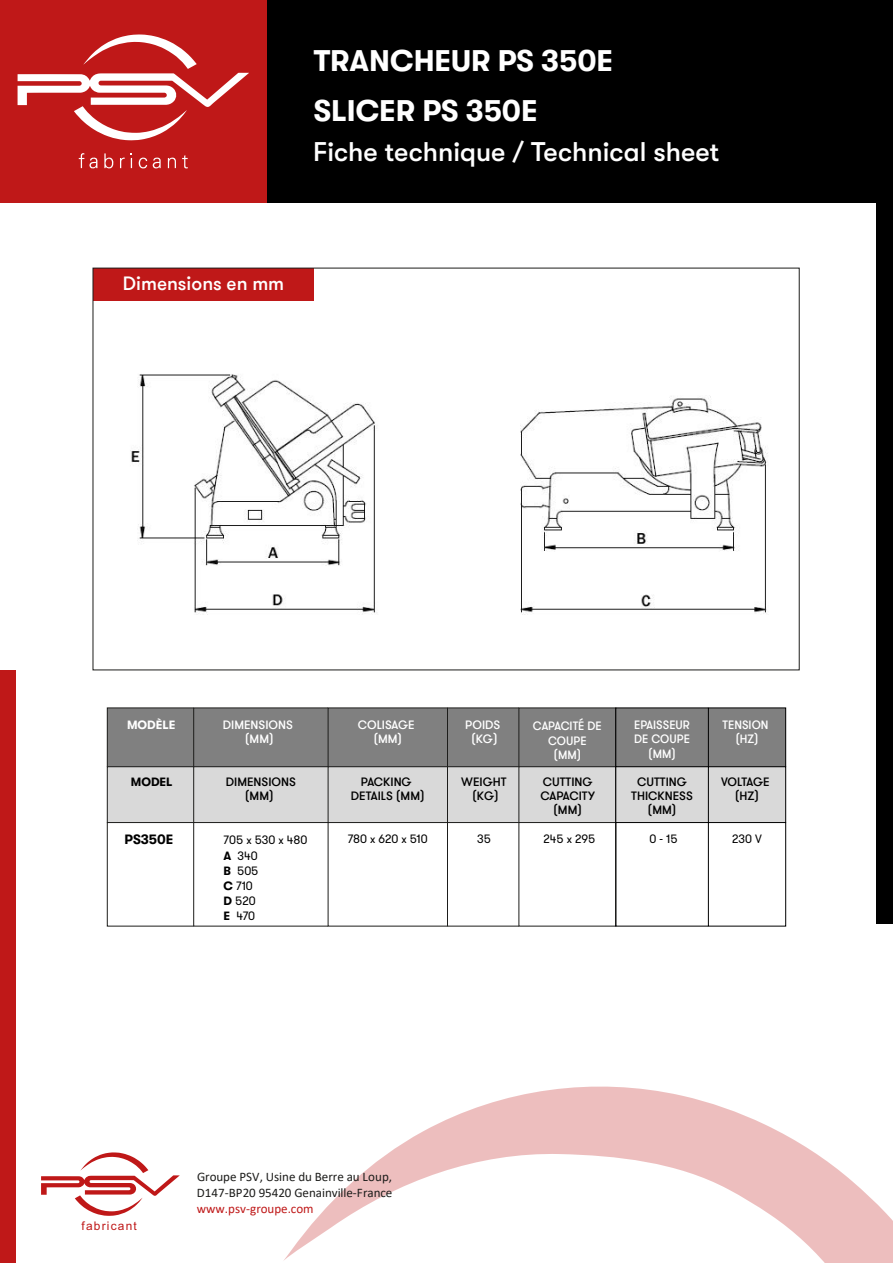
<style>
.page{position:relative;width:893px;height:1263px;background:#fff}
.page>*{position:absolute;margin:0;border:0;box-sizing:border-box;transform-origin:0 0}
.t1{font:700 29.85px/50.2px "GT Walsheim";color:#fff}
.t2{font:500 27px "GT Walsheim Pro";color:#fff}
.t3{font:500 19.05px "GT Walsheim Pro";color:#fff}
.t4{font:700 13.5px "GT Walsheim";color:#000}
.t5{font:13.05px/15.8px "Calibri";letter-spacing:-.005em;color:#1d1d1b}
.t6{font:13.05px "Calibri";color:#bf1818}
.t7{font:500 12px/14.1px "GT Walsheim Pro";color:#000;text-align:center}
.t8{font:12px/15.1px "GT Walsheim Pro";color:#000}
.t9{font:500 12px/14.7px "GT Walsheim Pro";color:#fff;text-align:center;scale:.96 1}
.t10{font:500 12px/14.1px "GT Walsheim Pro";color:#fff;text-align:center}
.t11{font:500 12px/14.1px "GT Walsheim Pro";letter-spacing:-.025em;color:#000;text-align:center}
.t12{font:700 12px "GT Walsheim";color:#fff}
.t13{font:700 12px "GT Walsheim";color:#000}
.t14{font:11.85px "Bokonique";letter-spacing:.1em;color:#bf1818}
.s1{font-family:"GT Walsheim";font-weight:700}
</style>
<div class="page">
<svg style="left:284px;top:1086px;width:609px;height:177px"></svg>
<div style="left:876px;top:199px;width:17px;height:725px;background:#000"></div>
<svg style="left:41px;top:1152px;width:139px;height:64px"></svg>
<div style="left:267px;top:0;width:626px;height:203px;background:#000"></div>
<div style="left:0;top:0;width:267px;height:203px;background:#bf1818"></div>
<svg style="left:18px;top:34px;width:231px;height:106px"></svg>
<svg style="left:104px;top:153px;width:10px;height:16px"></svg>
<svg style="left:153px;top:157px;width:8px;height:12px"></svg>
<svg style="left:168px;top:157px;width:8px;height:11px"></svg>
<svg style="left:139px;top:157px;width:8px;height:12px"></svg>
<svg style="left:79px;top:153px;width:18px;height:16px"></svg>
<svg style="left:182px;top:155px;width:6px;height:14px"></svg>
<svg style="left:120px;top:157px;width:5px;height:11px"></svg>
<svg style="left:131px;top:153px;width:1px;height:15px"></svg>
<div style="left:0;top:670px;width:16px;height:593px;background:#bf1818"></div>
<div style="left:93px;top:268px;width:221px;height:33px;background:#bf1818"></div>
<div style="left:519px;top:708px;width:97px;height:59px;background:#808080"></div>
<div style="left:519px;top:767px;width:97px;height:55px;background:#d9d9d9"></div>
<div style="left:519px;top:707px;width:97px;height:60px;border:1px solid #1d1d1b"></div>
<svg style="left:107px;top:707px;width:413px;height:115px;background:#a7a7a7"></svg>
<div style="left:519px;top:766px;width:97px;height:57px;border:1px solid #1d1d1b"></div>
<div style="left:107px;top:822px;width:87px;height:104px;border:1px solid #1d1d1b"></div>
<div style="left:193px;top:822px;width:135px;height:104px;border:1px solid #1d1d1b"></div>
<div style="left:328px;top:822px;width:120px;height:104px;border:1px solid #1d1d1b"></div>
<div style="left:447px;top:822px;width:72px;height:104px;border:1px solid #1d1d1b"></div>
<div style="left:616px;top:708px;width:92px;height:59px;background:#808080"></div>
<div style="left:708px;top:708px;width:78px;height:59px;background:#808080"></div>
<div style="left:616px;top:767px;width:92px;height:55px;background:#d9d9d9"></div>
<div style="left:708px;top:767px;width:78px;height:55px;background:#d9d9d9"></div>
<hr style="left:615px;top:767px;width:1px;height:55px;background:#000">
<div style="left:615px;top:707px;width:94px;height:60px;border:1px solid #000"></div>
<div style="left:615px;top:822px;width:94px;height:104px;border:1px solid #000"></div>
<div style="left:708px;top:707px;width:78px;height:60px;border:1px solid #000"></div>
<div style="left:708px;top:766px;width:78px;height:57px;border:1px solid #000"></div>
<div style="left:708px;top:822px;width:78px;height:104px;border:1px solid #000"></div>
<img style="left:130px;top:374px;width:638px;height:240px">
<h1 class="t1" style="left:314px;top:36px;width:301px">TRANCHEUR PS 350E<br>SLICER PS 350E</h1>
<h2 class="t2" style="left:313px;top:137px;width:408px">Fiche technique / Technical sheet</h2>
<h3 class="t3" style="left:123px;top:271px;width:163px">Dimensions en mm</h3>
<p class="t12" style="left:127px;top:718px;width:50px">MODÈLE</p>
<p class="t10" style="left:223px;top:718px;width:72px">DIMENSIONS (MM)</p>
<p class="t10" style="left:358px;top:718px;width:58px">COLISAGE (MM)</p>
<p class="t10" style="left:465px;top:718px;width:37px">POIDS (KG)</p>
<p class="t9" style="left:533px;top:719px;width:73px">CAPACITÉ DE<br>COUPE (MM)</p>
<p class="t7" style="left:540px;top:775px;width:56px">CUTTING<br>CAPACITY (MM)</p>
<p class="t7" style="left:351px;top:775px;width:76px">PACKING<br>DETAILS (MM)</p>
<p class="t13" style="left:131px;top:775px;width:43px">MODEL</p>
<p class="t7" style="left:461px;top:775px;width:47px">WEIGHT (KG)</p>
<p class="t7" style="left:226px;top:775px;width:72px">DIMENSIONS (MM)</p>
<p class="t9" style="left:634px;top:717px;width:60px">EPAISSEUR<br>DE COUPE (MM)</p>
<p class="t9" style="left:723px;top:717px;width:49px">TENSION (HZ)</p>
<p class="t7" style="left:631px;top:775px;width:63px">CUTTING<br>THICKNESS (MM)</p>
<p class="t11" style="left:721px;top:775px;width:50px">VOLTAGE (HZ)</p>
<p class="t4" style="left:125px;top:832px;width:50px">PS350E</p>
<p class="t8" style="left:224px;top:833px;width:85px">705 x 530 x 480<br><span class="s1">A</span> 340<br><span class="s1">B</span> 505<br><span class="s1">C</span> 710<br><span class="s1">D</span> 520<br><span class="s1">E</span> 470</p>
<p class="t8" style="left:348px;top:831px;width:81px">780 x 620 x 510</p>
<p class="t8" style="left:477px;top:831px;width:15px">35</p>
<p class="t8" style="left:544px;top:831px;width:53px">245 x 295</p>
<p class="t8" style="left:650px;top:831px;width:29px">0 - 15</p>
<p class="t8" style="left:732px;top:831px;width:31px">230 V</p>
<p class="t14" style="left:82px;top:1219px;width:57px">fabricant</p>
<p class="t5" style="left:197px;top:1168px;width:197px">Groupe PSV, Usine du Berre au Loup,<br>D147-BP20 95420 Genainville-France</p>
<p class="t6" style="left:197px;top:1199px;width:118px">www.psv-groupe.com</p>
</div>
